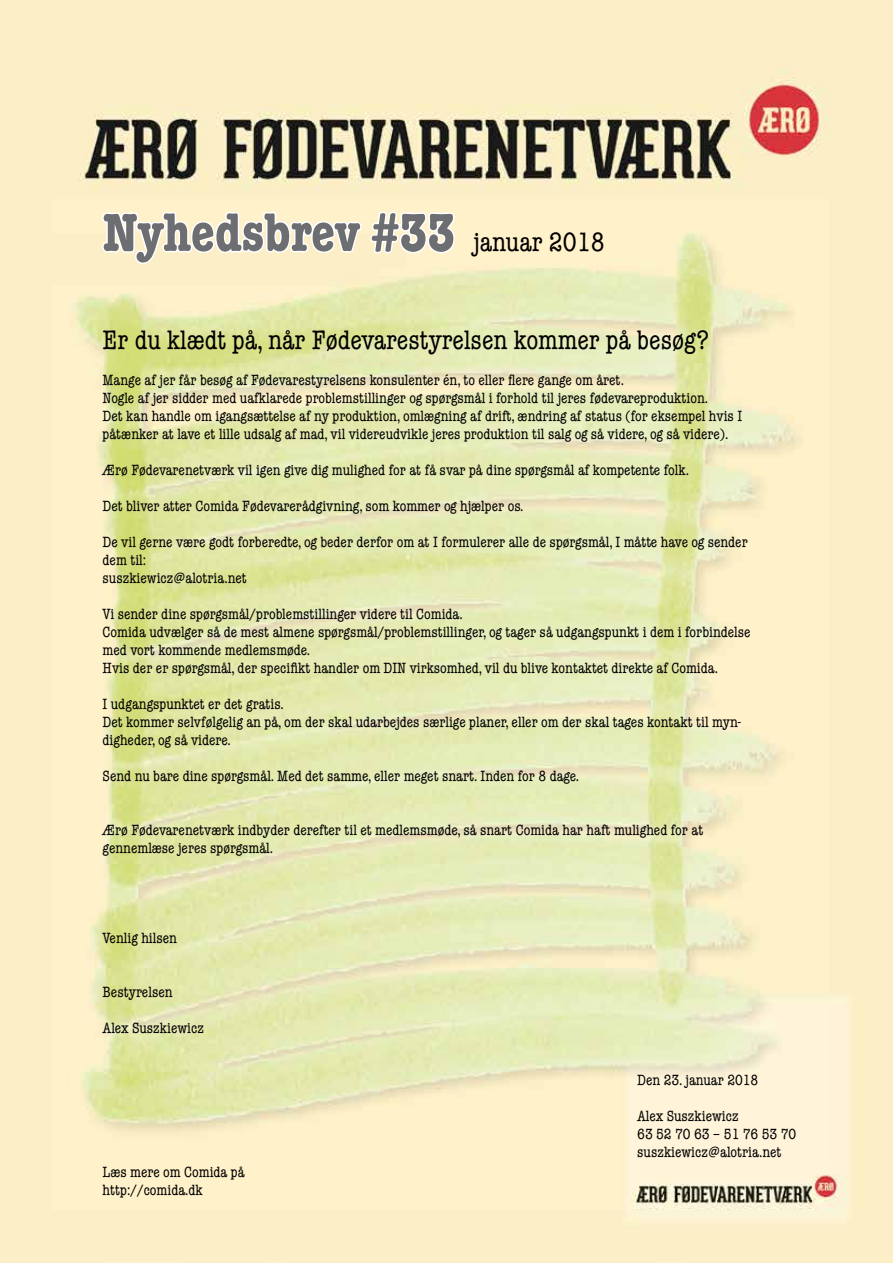
<style>
.page{position:relative;width:893px;height:1263px;background:#fff}
.page>*{position:absolute;margin:0;border:0;box-sizing:border-box;transform-origin:0 0}
.t1{font:54px "American Typewriter Bold Cond A";color:#6d6e71}
.t2{font:27px "American Typewriter Cond A";color:#000}
.t3{font:15px/18px "American Typewriter Cond A";color:#000}
</style>
<div class="page">
<img style="left:0;top:0;width:893px;height:1263px">
<svg style="left:101px;top:203px;width:262px;height:62px"></svg>
<svg style="left:369px;top:210px;width:88px;height:45px"></svg>
<h1 class="t1" style="left:103px;top:200px;width:354px">Nyhedsbrev #33</h1>
<h2 class="t2" style="left:474px;top:227px;width:133px">januar 2018</h2>
<h2 class="t2" style="left:103px;top:325px;width:608px">Er du klædt på, når Fødevarestyrelsen kommer på besøg?</h2>
<p class="t3" style="left:103px;top:371px;width:641px">Mange af jer får besøg af Fødevarestyrelsens konsulenter én, to eller flere gange om året.<br>Nogle af jer sidder med uafklarede problemstillinger og spørgsmål i forhold til jeres fødevareproduktion.<br>Det kan handle om igangsættelse af ny produktion, omlægning af drift, ændring af status (for eksempel hvis I påtænker at lave et lille udsalg af mad, vil videreudvikle jeres produktion til salg og så videre, og så videre).</p>
<p class="t3" style="left:103px;top:461px;width:588px">Ærø Fødevarenetværk vil igen give dig mulighed for at få svar på dine spørgsmål af kompetente folk.</p>
<p class="t3" style="left:103px;top:497px;width:422px">Det bliver atter Comida Fødevarerådgivning, som kommer og hjælper os.</p>
<p class="t3" style="left:103px;top:533px;width:647px">De vil gerne være godt forberedte, og beder derfor om at I formulerer alle de spørgsmål, I måtte have og sender dem til:<br>suszkiewicz@alotria.net</p>
<p class="t3" style="left:103px;top:605px;width:650px">Vi sender dine spørgsmål/problemstillinger videre til Comida.<br>Comida udvælger så de mest almene spørgsmål/problemstillinger, og tager så udgangspunkt i dem i forbindelse med vort kommende medlemsmøde.<br>Hvis der er spørgsmål, der specifikt handler om DIN virksomhed, vil du blive kontaktet direkte af Comida.</p>
<p class="t3" style="left:103px;top:695px;width:640px">I udgangspunktet er det gratis.<br>Det kommer selvfølgelig an på, om der skal udarbejdes særlige planer, eller om der skal tages kontakt til myn&shy;digheder, og så videre.</p>
<p class="t3" style="left:103px;top:767px;width:478px">Send nu bare dine spørgsmål. Med det samme, eller meget snart. Inden for 8 dage.</p>
<p class="t3" style="left:103px;top:821px;width:602px">Ærø Fødevarenetværk indbyder derefter til et medlemsmøde, så snart Comida har haft mulighed for at gennemlæse jeres spørgsmål.</p>
<p class="t3" style="left:103px;top:929px;width:76px">Venlig hilsen</p>
<p class="t3" style="left:103px;top:983px;width:71px">Bestyrelsen</p>
<p class="t3" style="left:103px;top:1019px;width:103px">Alex Suszkiewicz</p>
<p class="t3" style="left:103px;top:1163px;width:144px">Læs mere om Comida på http://comida.dk</p>
<p class="t3" style="left:637px;top:1071px;width:123px">Den 23. januar 2018</p>
<p class="t3" style="left:637px;top:1107px;width:160px">Alex Suszkiewicz<br>63 52 70 63 – 51 76 53 70 suszkiewicz@alotria.net</p>
</div>
